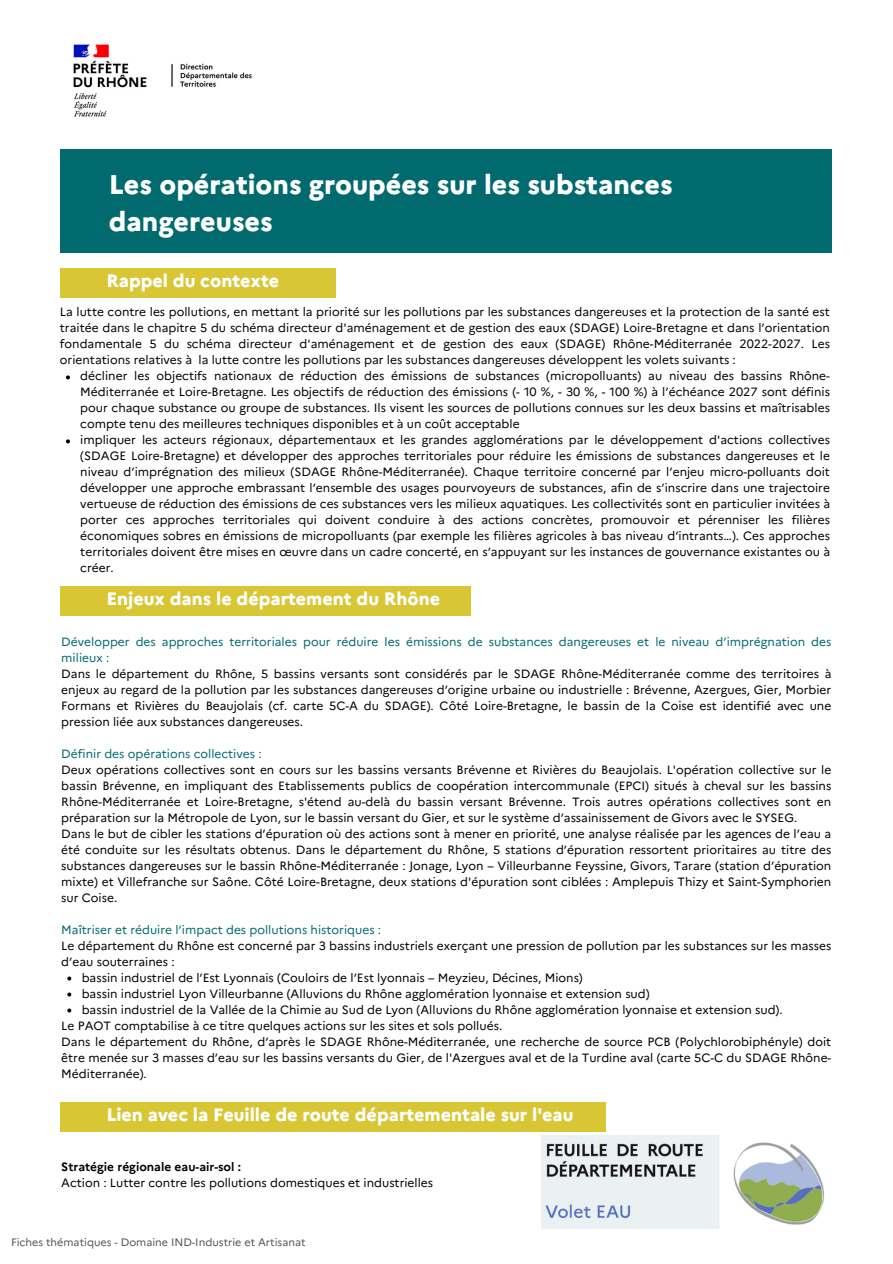
<style>
.page{position:relative;width:893px;height:1264px;background:#fff}
.page>*{position:absolute;margin:0;border:0;box-sizing:border-box;transform-origin:0 0}
.t1{font:800 27px/37px "Marianne";color:#fff}
.t2{font:800 18px "Marianne";color:#fff}
.t3{font:12px/16px "Marianne";color:#000;text-align:justify}
.t4{font:12px/16px "Marianne";color:#006a6f}
.t5{font:700 12px "Marianne";color:#000}
.t6{font:10.8px "Marianne";color:#545454}
</style>
<div class="page">
<div style="left:60px;top:149px;width:771px;height:103px;background:#006a6f"></div>
<div style="left:60px;top:268px;width:275px;height:30px;background:#d8c634"></div>
<svg style="left:66px;top:375px;width:4px;height:4px"></svg>
<svg style="left:66px;top:439px;width:4px;height:4px"></svg>
<div style="left:60px;top:585px;width:411px;height:30px;background:#d8c634"></div>
<svg style="left:67px;top:976px;width:4px;height:4px"></svg>
<svg style="left:67px;top:992px;width:4px;height:4px"></svg>
<svg style="left:67px;top:1008px;width:4px;height:4px"></svg>
<div style="left:60px;top:1101px;width:545px;height:30px;background:#d8c634"></div>
<img style="left:541px;top:1135px;width:283px;height:93px">
<img style="left:73px;top:44px;width:179px;height:73px">
<p class="t1" style="left:109px;top:166px;width:565px">Les opérations groupées sur les substances dangereuses</p>
<p class="t2" style="left:106px;top:269px;width:174px">Rappel du contexte</p>
<p class="t3" style="left:60px;top:304px;width:771px">La lutte contre les pollutions, en mettant la priorité sur les pollutions par les substances dangereuses et la protection de la santé est traitée dans le chapitre 5 du schéma directeur d'aménagement et de gestion des eaux (SDAGE) Loire-Bretagne et dans l’orientation fondamentale 5 du schéma directeur d'aménagement et de gestion des eaux (SDAGE) Rhône-Méditerranée 2022-2027. Les orientations relatives à la lutte contre les pollutions par les substances dangereuses développent les volets suivants :</p>
<p class="t3" style="left:80px;top:368px;width:751px">décliner les objectifs nationaux de réduction des émissions de substances (micropolluants) au niveau des bassins Rhône-Méditerranée et Loire-Bretagne. Les objectifs de réduction des émissions (- 10 %, - 30 %, - 100 %) à l’échéance 2027 sont définis pour chaque substance ou groupe de substances. Ils visent les sources de pollutions connues sur les deux bassins et maîtrisables compte tenu des meilleures techniques disponibles et à un coût acceptable</p>
<p class="t3" style="left:80px;top:432px;width:751px">impliquer les acteurs régionaux, départementaux et les grandes agglomérations par le développement d'actions collectives (SDAGE Loire-Bretagne) et développer des approches territoriales pour réduire les émissions de substances dangereuses et le niveau d’imprégnation des milieux (SDAGE Rhône-Méditerranée). Chaque territoire concerné par l’enjeu micro-polluants doit développer une approche embrassant l’ensemble des usages pourvoyeurs de substances, afin de s’inscrire dans une trajectoire vertueuse de réduction des émissions de ces substances vers les milieux aquatiques. Les collectivités sont en particulier invitées à porter ces approches territoriales qui doivent conduire à des actions concrètes, promouvoir et pérenniser les filières économiques sobres en émissions de micropolluants (par exemple les filières agricoles à bas niveau d’intrants…). Ces approches territoriales doivent être mises en œuvre dans un cadre concerté, en s’appuyant sur les instances de gouvernance existantes ou à créer.</p>
<p class="t2" style="left:106px;top:587px;width:335px">Enjeux dans le département du Rhône</p>
<p class="t4" style="left:61px;top:633px;width:771px">Développer des approches territoriales pour réduire les émissions de substances dangereuses et le niveau d’imprégnation des milieux :</p>
<p class="t3" style="left:61px;top:665px;width:771px">Dans le département du Rhône, 5 bassins versants sont considérés par le SDAGE Rhône-Méditerranée comme des territoires à enjeux au regard de la pollution par les substances dangereuses d’origine urbaine ou industrielle : Brévenne, Azergues, Gier, Morbier Formans et Rivières du Beaujolais (cf. carte 5C-A du SDAGE). Côté Loire-Bretagne, le bassin de la Coise est identifié avec une pression liée aux substances dangereuses.</p>
<p class="t4" style="left:61px;top:745px;width:202px">Définir des opérations collectives :</p>
<p class="t3" style="left:61px;top:761px;width:771px">Deux opérations collectives sont en cours sur les bassins versants Brévenne et Rivières du Beaujolais. L'opération collective sur le bassin Brévenne, en impliquant des Etablissements publics de coopération intercommunale (EPCI) situés à cheval sur les bassins Rhône-Méditerranée et Loire-Bretagne, s'étend au-delà du bassin versant Brévenne. Trois autres opérations collectives sont en préparation sur la Métropole de Lyon, sur le bassin versant du Gier, et sur le système d’assainissement de Givors avec le SYSEG.</p>
<p class="t3" style="left:61px;top:825px;width:771px">Dans le but de cibler les stations d’épuration où des actions sont à mener en priorité, une analyse réalisée par les agences de l’eau a été conduite sur les résultats obtenus. Dans le département du Rhône, 5 stations d’épuration ressortent prioritaires au titre des substances dangereuses sur le bassin Rhône-Méditerranée : Jonage, Lyon – Villeurbanne Feyssine, Givors, Tarare (station d’épuration mixte) et Villefranche sur Saône. Côté Loire-Bretagne, deux stations d'épuration sont ciblées : Amplepuis Thizy et Saint-Symphorien sur Coise.</p>
<p class="t4" style="left:61px;top:921px;width:321px">Maîtriser et réduire l’impact des pollutions historiques :</p>
<p class="t3" style="left:61px;top:937px;width:771px">Le département du Rhône est concerné par 3 bassins industriels exerçant une pression de pollution par les substances sur les masses d’eau souterraines :</p>
<p class="t3" style="left:82px;top:969px;width:502px">bassin industriel de l’Est Lyonnais (Couloirs de l’Est lyonnais – Meyzieu, Décines, Mions)</p>
<p class="t3" style="left:82px;top:985px;width:569px">bassin industriel Lyon Villeurbanne (Alluvions du Rhône agglomération lyonnaise et extension sud)</p>
<p class="t3" style="left:82px;top:1001px;width:702px">bassin industriel de la Vallée de la Chimie au Sud de Lyon (Alluvions du Rhône agglomération lyonnaise et extension sud).</p>
<p class="t3" style="left:61px;top:1017px;width:442px">Le PAOT comptabilise à ce titre quelques actions sur les sites et sols pollués.</p>
<p class="t3" style="left:61px;top:1033px;width:771px">Dans le département du Rhône, d’après le SDAGE Rhône-Méditerranée, une recherche de source PCB (Polychlorobiphényle) doit être menée sur 3 masses d’eau sur les bassins versants du Gier, de l'Azergues aval et de la Turdine aval (carte 5C-C du SDAGE Rhône-Méditerranée).</p>
<p class="t2" style="left:106px;top:1103px;width:469px">Lien avec la Feuille de route départementale sur l'eau</p>
<p class="t5" style="left:61px;top:1159px;width:181px">Stratégie régionale eau-air-sol :</p>
<p class="t3" style="left:61px;top:1174px;width:373px">Action : Lutter contre les pollutions domestiques et industrielles</p>
<p class="t6" style="left:11px;top:1235px;width:296px">Fiches thématiques - Domaine IND-Industrie et Artisanat</p>
</div>
